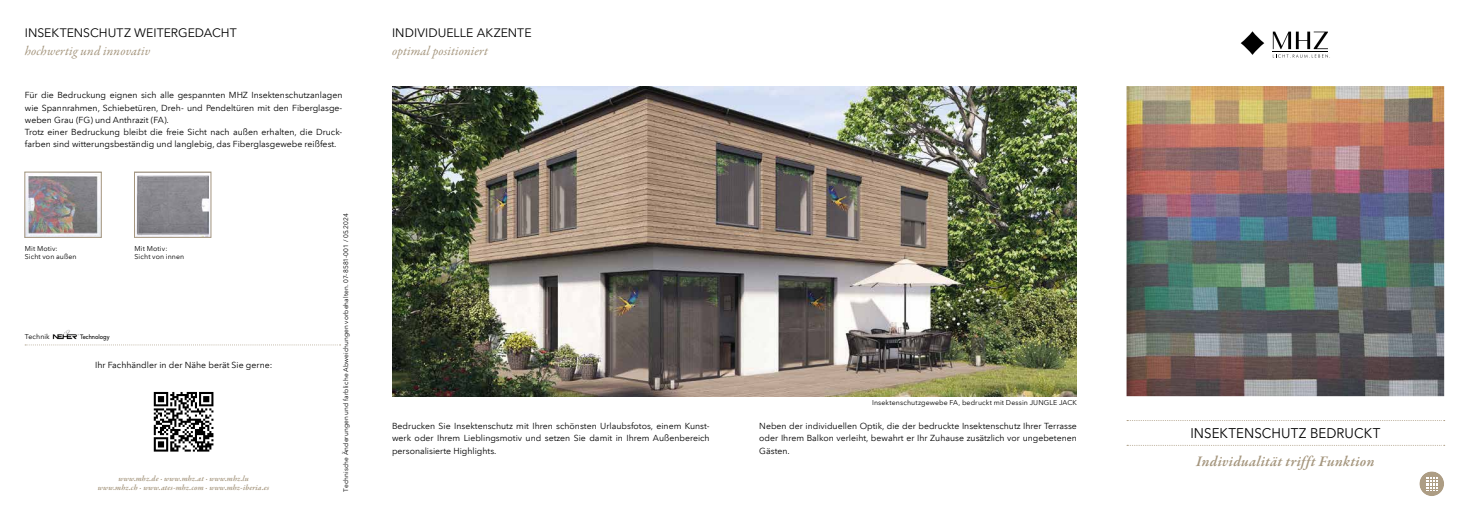
<style>
.page{position:relative;width:1469px;height:521px;background:#fff}
.page>*{position:absolute;margin:0;border:0;box-sizing:border-box;transform-origin:0 0}
.t1{font:italic 600 14.88px "Garamond Premr Pro";letter-spacing:.02em;color:#a5967e}
.t2{font:14px "Avenir Next LT Com";letter-spacing:.005em;color:#000;scale:.95 1}
.t3{font:italic 13.12px "Garamond Premr Pro";letter-spacing:.005em;color:#a5967e}
.t4{font:12.25px "Avenir Next LT Com";letter-spacing:.005em;color:#000}
.t5{font:8.75px/12.2px "Avenir Next LT Com";color:#000;text-align:justify}
.t6{font:italic 600 7.88px/9.5px "Garamond Premr Pro";letter-spacing:.02em;color:#a5967e;text-align:center}
.t7{font:7px/8.8px "Avenir Next LT Com";letter-spacing:.015em;color:#000}
.t8{font:6.56px "Avenir Next LT Com";letter-spacing:.015em;color:#000}
.t9{font:500 6.39px "MHZ Avenir";color:#000}
</style>
<div class="page">
<img style="left:1126px;top:86px;width:318px;height:310px">
<svg style="left:1240px;top:31px;width:24px;height:24px"></svg>
<svg style="left:1272px;top:32px;width:58px;height:26px"></svg>
<div style="left:1419px;top:471px;width:25px;height:25px;background:#ad9d84;border-radius:50%"></div>
<svg style="left:1426px;top:477px;width:11px;height:14px"></svg>
<svg style="left:1127px;top:420px;width:317px;height:1px"></svg>
<svg style="left:1127px;top:445px;width:317px;height:1px"></svg>
<div style="left:152px;top:390px;width:63px;height:64px;background:linear-gradient(to right,#fff,#fff)"></div>
<svg style="left:154px;top:392px;width:59px;height:59px"></svg>
<svg style="left:25px;top:345px;width:315px;height:1px"></svg>
<img style="left:392px;top:86px;width:684px;height:310px">
<img style="left:27px;top:174px;width:72px;height:62px">
<div style="left:25px;top:172px;width:76px;height:66px;border:1px solid #a5967e"></div>
<img style="left:136px;top:175px;width:73px;height:61px">
<div style="left:134px;top:172px;width:77px;height:66px;border:1px solid #a5967e"></div>
<img style="left:52px;top:330px;width:27px;height:10px">
<h3 class="t4" style="left:25px;top:25px;width:213px">INSEKTENSCHUTZ WEITERGEDACHT</h3>
<h3 class="t3" style="left:25px;top:43px;width:127px">hochwertig und innovativ</h3>
<p class="t5" style="left:25px;top:89px;width:319px;text-align:left">Für die Bedruckung eignen sich alle gespannten MHZ Insektenschutzanlagen wie Spannrahmen, Schiebetüren, Dreh- und Pendeltüren mit den Fiberglasge&shy;weben Grau (FG) und Anthrazit (FA).<br>Trotz einer Bedruckung bleibt die freie Sicht nach außen erhalten, die Druck&shy;farben sind witterungsbeständig und langlebig, das Fiberglasgewebe reißfest.</p>
<p class="t7" style="left:25px;top:244px;width:53px">Mit Motiv:<br>Sicht von außen</p>
<p class="t7" style="left:135px;top:244px;width:51px">Mit Motiv:<br>Sicht von innen</p>
<p class="t7" style="left:25px;top:332px;width:27px">Technik</p>
<p class="t9" style="left:80px;top:333px;width:31px">Technology</p>
<p class="t5" style="left:95px;top:359px;width:179px">Ihr Fachhändler in der Nähe berät Sie gerne:</p>
<p class="t6" style="left:98px;top:474px;width:173px">www.mhz.de · www.mhz.at · www.mhz.lu www.mhz.ch · www.ates-mhz.com · www.mhz-iberia.es</p>
<p class="t8" style="left:342px;top:491px;width:279px;rotate:-90deg">Technische Änderungen und farbliche Abweichungen vorbehalten. 07-8581-001 / 05.2024</p>
<h3 class="t4" style="left:392px;top:25px;width:141px">INDIVIDUELLE AKZENTE</h3>
<h3 class="t3" style="left:392px;top:43px;width:97px">optimal positioniert</h3>
<p class="t5" style="left:392px;top:420px;width:319px">Bedrucken Sie Insektenschutz mit Ihren schönsten Urlaubsfotos, einem Kunst&shy;werk oder Ihrem Lieblingsmotiv und setzen Sie damit in Ihrem Außenbereich personalisierte Highlights.</p>
<p class="t7" style="left:872px;top:398px;width:206px">Insektenschutzgewebe FA, bedruckt mit Dessin JUNGLE JACK</p>
<p class="t5" style="left:759px;top:420px;width:319px">Neben der individuellen Optik, die der bedruckte Insektenschutz Ihrer Terrasse oder Ihrem Balkon verleiht, bewahrt er Ihr Zuhause zusätzlich vor ungebetenen Gästen.</p>
<h2 class="t2" style="left:1190px;top:425px;width:202px">INSEKTENSCHUTZ BEDRUCKT</h2>
<h1 class="t1" style="left:1196px;top:452px;width:180px">Individualität trifft Funktion</h1>
</div>
